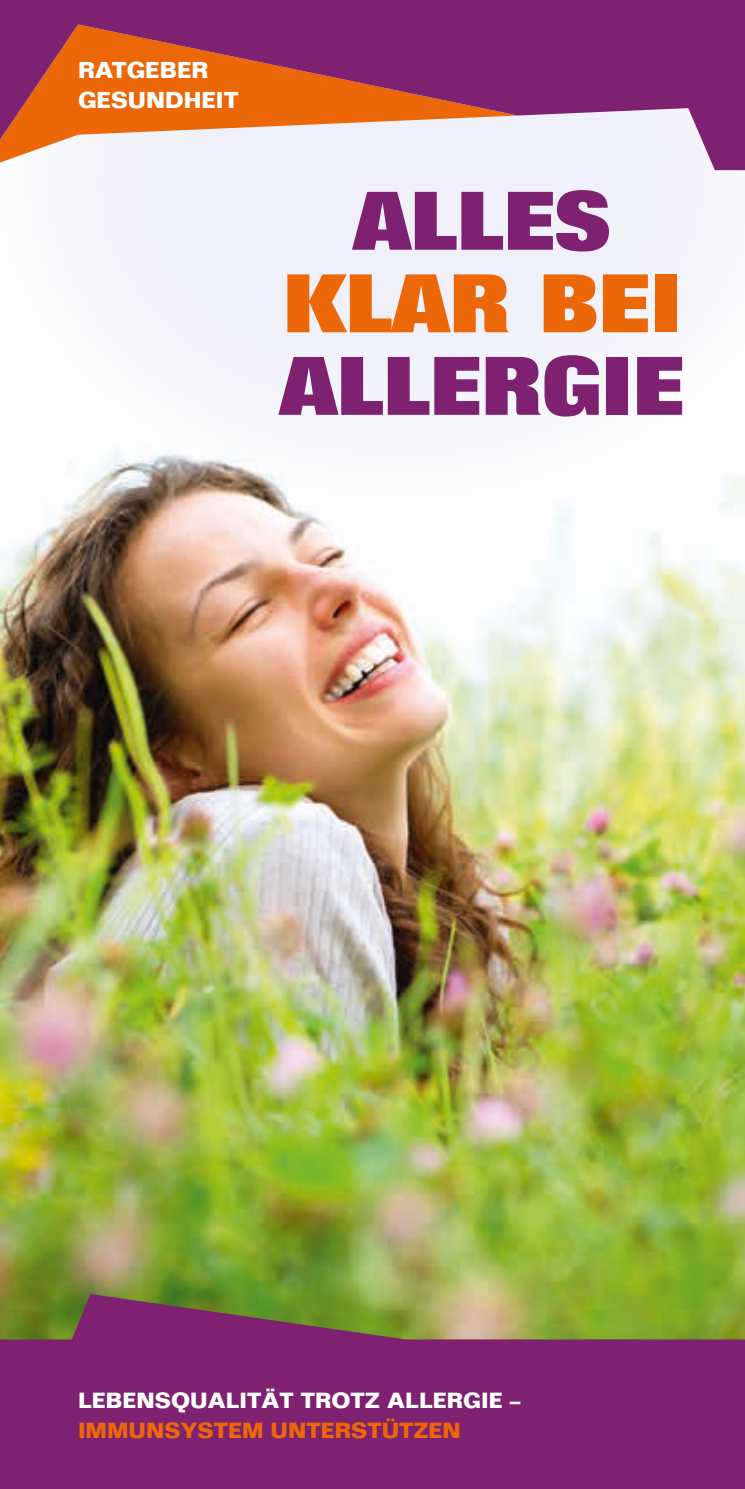
<style>
.page{position:relative;width:745px;height:1489px;background:#fff}
.page>*{position:absolute;margin:0;border:0;box-sizing:border-box;transform-origin:0 0}
.t1{font:800 81px "Folio";color:#7d2170}
.t2{font:800 81px "Folio";color:#ec6708}
.t3{font:700 22.5px/30px "Folio";color:#fff}
.t4{font:700 21.5px "Folio";color:#fff}
.t5{font:700 21.5px "Folio";color:#ec6708}
</style>
<div class="page">
<img style="left:0;top:496px;width:744px;height:797px">
<svg style="left:80px;top:170px;width:664px;height:326px;fill:#f3f3fb"></svg>
<svg style="left:0;top:1293px;width:744px;height:195px;background:#7e3865"></svg>
<svg style="left:0;top:0;width:744px;height:170px;fill:#7d2170"></svg>
<p class="t3" style="left:78px;top:55px;width:162px">RATGEBER<br>GESUNDHEIT</p>
<h1 class="t1" style="left:353px;top:175px;width:258px">ALLES</h1>
<h1 class="t2" style="left:282px;top:258px;width:400px">KLAR BEI</h1>
<h1 class="t1" style="left:280px;top:340px;width:405px">ALLERGIE</h1>
<p class="t4" style="left:78px;top:1386px;width:443px">LEBENSQUALITÄT TROTZ ALLERGIE –</p>
<p class="t5" style="left:78px;top:1416px;width:384px">IMMUNSYSTEM UNTERSTÜTZEN</p>
</div>
